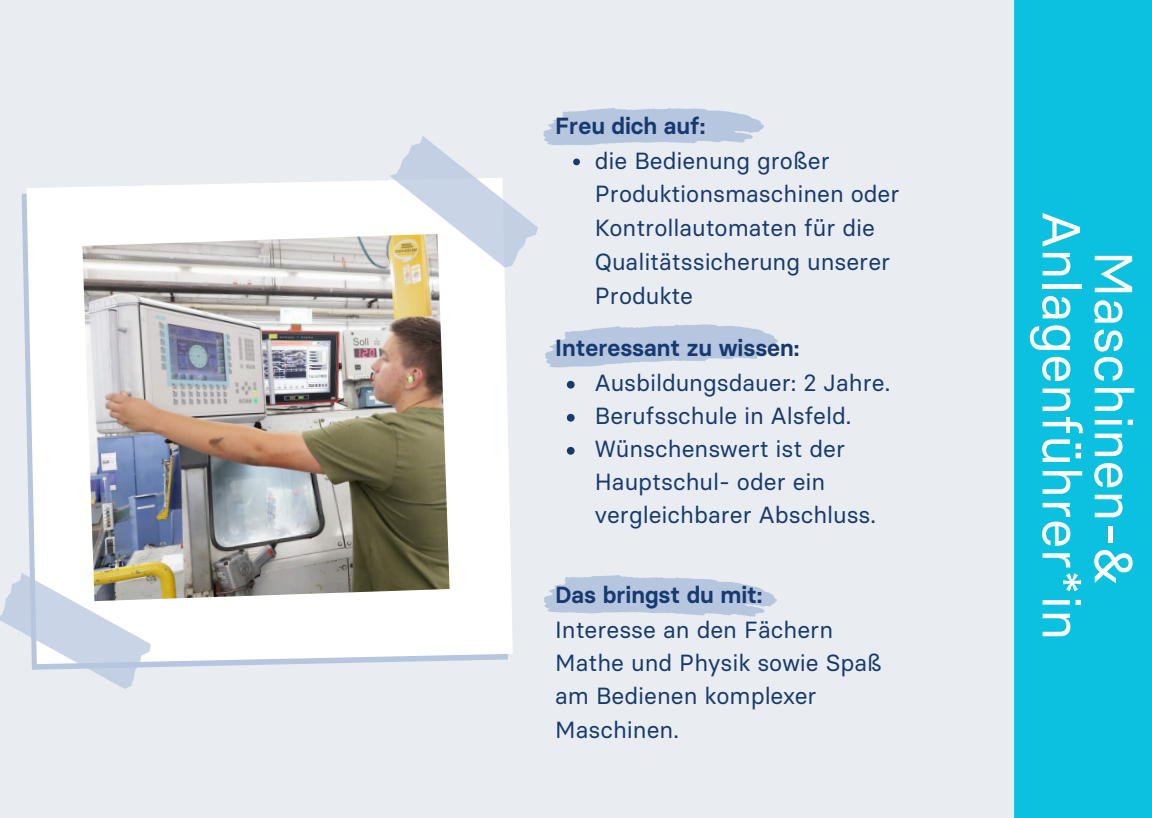
<style>
.page{position:relative;width:1152px;height:818px;background:#e9edf1}
.page>*{position:absolute;margin:0;border:0;box-sizing:border-box;transform-origin:0 0}
.t1{font:53.55px "Basier Square";color:#fff}
.t2{font:23.25px/33.8px "Basier Square";color:#163970}
.t3{font:600 23.25px "Basier Square";color:#163970}
</style>
<div class="page">
<div style="left:1014px;top:0;width:138px;height:818px;background:#0cc0df"></div>
<svg style="left:26px;top:180px;width:487px;height:484px;background:#fafbfc"></svg>
<svg style="left:0;top:570px;width:157px;height:119px"></svg>
<img style="left:82px;top:234px;width:368px;height:367px">
<svg style="left:380px;top:108px;width:384px;height:163px"></svg>
<svg style="left:544px;top:575px;width:233px;height:42px"></svg>
<svg style="left:545px;top:324px;width:233px;height:65px"></svg>
<svg style="left:567px;top:414px;width:8px;height:8px"></svg>
<svg style="left:567px;top:447px;width:8px;height:8px"></svg>
<p class="t3" style="left:555px;top:115px;width:152px">Freu dich auf:</p>
<p class="t2" style="left:595px;top:144px;width:306px">die Bedienung großer<br>Produktionsmaschinen oder<br>Kontrollautomaten für die<br>Qualitätssicherung unserer<br>Produkte</p>
<p class="t3" style="left:555px;top:337px;width:246px">Interessant zu wissen:</p>
<p class="t2" style="left:595px;top:365px;width:297px">Ausbildungsdauer: 2 Jahre.</p>
<p class="t2" style="left:595px;top:399px;width:258px">Berufsschule in Alsfeld.</p>
<h2 class="t2" style="left:595px;top:432px;width:283px;line-height:33px">Wünschenswert ist der<br>Hauptschul- oder ein vergleichbarer Abschluss.</h2>
<p class="t3" style="left:555px;top:585px;width:209px">Das bringst du mit:</p>
<p class="t2" style="left:555px;top:613px;width:280px">Interesse an den Fächern</p>
<p class="t2" style="left:555px;top:647px;width:328px;line-height:33px">Mathe und Physik sowie Spaß am Bedienen komplexer<br>Maschinen.</p>
<p class="t1" style="left:1093px;top:212px;width:430px;rotate:90deg">Anlagenführer*in</p>
<p class="t1" style="left:1146px;top:250px;width:337px;rotate:90deg">Maschinen-&amp;</p>
</div>
